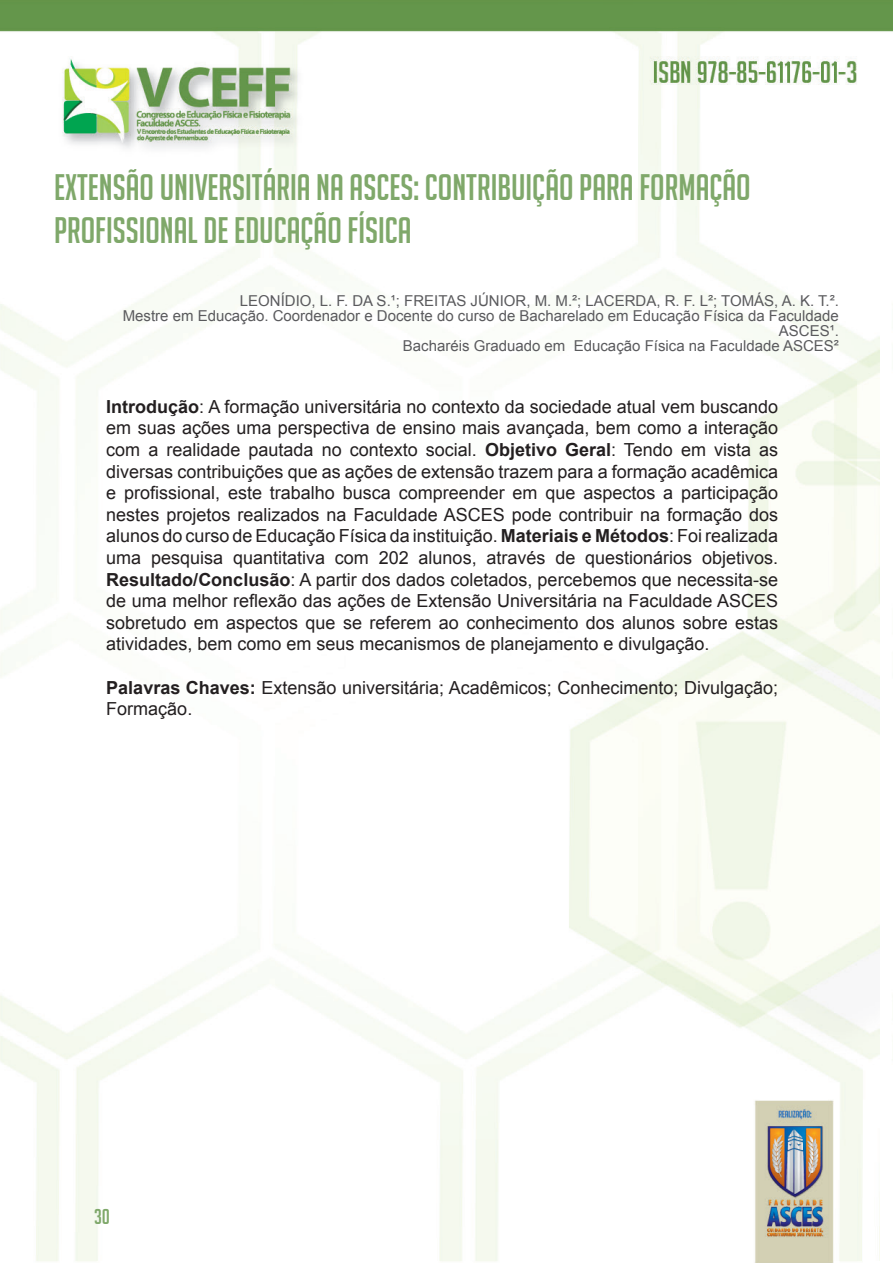
<style>
.page{position:relative;width:893px;height:1263px;background:#fff}
.page>*{position:absolute;margin:0;border:0;box-sizing:border-box;transform-origin:0 0}
.t1{font:36px/43.2px "Big Noodle Titling";color:#7fa86a}
.t2{font:21px "Big Noodle Titling";color:#7fa86a}
.t3{font:18px/21.6px "Arial";color:#231f20;text-align:justify}
.t4{font:15px/15px "Arial";color:#5a5a5d;text-align:right}
.s1{font-weight:700}
</style>
<div class="page">
<img style="left:0;top:0;width:880px;height:1263px">
<img style="left:880px;top:0;width:13px;height:1060px">
<p class="t1" style="left:54px;top:166px;width:698px">EXTENSÃO UNIVERSITÁRIA NA ASCES: CONTRIBUIÇÃO PARA FORMAÇÃO<br>PROFISSIONAL DE EDUCAÇÃO FÍSICA</p>
<p class="t4" style="left:240px;top:294px;width:601px">LEONÍDIO, L. F. DA S.¹; FREITAS JÚNIOR, M. M.²; LACERDA, R. F. L²; TOMÁS, A. K. T.².</p>
<p class="t4" style="left:123px;top:309px;width:718px">Mestre em Educação. Coordenador e Docente do curso de Bacharelado em Educação Física da Faculdade<br>ASCES¹.</p>
<p class="t4" style="left:403px;top:339px;width:438px">Bacharéis Graduado em Educação Física na Faculdade ASCES²</p>
<p class="t3" style="left:106px;top:396px;width:673px"><span class="s1">Introdução</span>: A formação universitária no contexto da sociedade atual vem buscando em suas ações uma perspectiva de ensino mais avançada, bem como a interação com a realidade pautada no contexto social. <span class="s1">Objetivo Geral</span>: Tendo em vista as diversas contribuições que as ações de extensão trazem para a formação acadêmica e profissional, este trabalho busca compreender em que aspectos a participação nestes projetos realizados na Faculdade ASCES pode contribuir na formação dos alunos do curso de Educação Física da instituição. <span class="s1">Materiais e Métodos</span>: Foi realizada uma pesquisa quantitativa com 202 alunos, através de questionários objetivos.<br><span class="s1">Resultado/Conclusão</span>: A partir dos dados coletados, percebemos que necessita-se de uma melhor reflexão das ações de Extensão Universitária na Faculdade ASCES sobretudo em aspectos que se referem ao conhecimento dos alunos sobre estas atividades, bem como em seus mecanismos de planejamento e divulgação.</p>
<p class="t3" style="left:106px;top:677px;width:673px"><span class="s1">Palavras Chaves:</span> Extensão universitária; Acadêmicos; Conhecimento; Divulgação;<br>Formação.</p>
<p class="t2" style="left:94px;top:1205px;width:17px">30</p>
</div>
